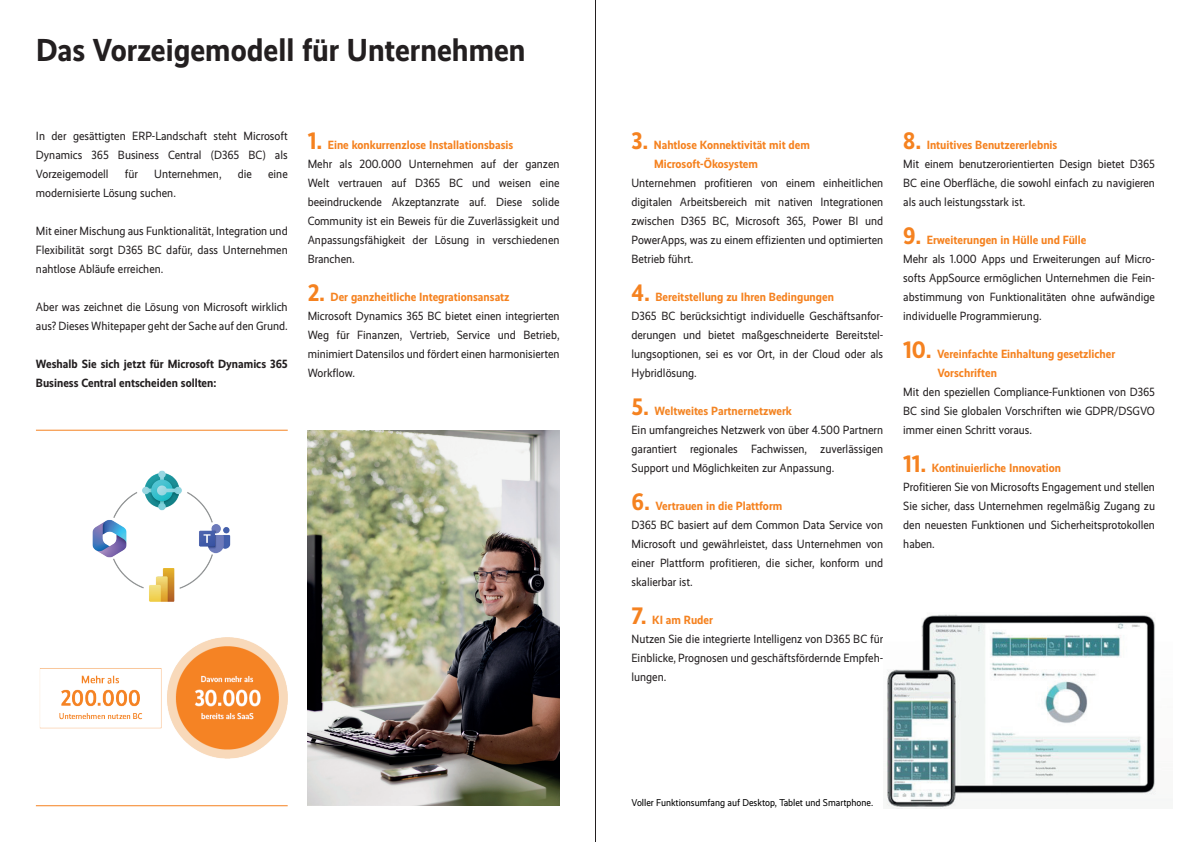
<style>
.page{position:relative;width:1191px;height:842px;background:#fff}
.page>*{position:absolute;margin:0;border:0;box-sizing:border-box;transform-origin:0 0}
.HL_Titel_32pt_bold{font:700 32px "Realist Narrow";color:#231f20}
.t1{font:12px/19px "Realist Narrow";color:#231f20;text-align:justify}
.t2{font:700 12px "Realist Narrow";color:#f58220}
.t3{font:700 12px/19px "Realist Narrow";color:#231f20}
.t4{font:700 12px "Realist Narrow";color:#f38423}
.t5{font:10px "Realist Narrow";color:#000}
.s1{font-size:24px}
.s2{font-size:24px;color:#f58220}
</style>
<div class="page">
<hr style="left:595px;top:0;width:1px;height:842px;background:#231f20">
<img style="left:886px;top:614px;width:270px;height:195px">
<img style="left:308px;top:430px;width:251px;height:376px">
<img style="left:39px;top:638px;width:249px;height:121px">
<hr style="left:36px;top:430px;width:252px;height:1px;background:#f58220">
<hr style="left:36px;top:805px;width:252px;height:1px;background:#f58220">
<img style="left:92px;top:470px;width:139px;height:132px">
<p class="HL_Titel_32pt_bold" style="left:36px;top:31px;width:491px">Das Vorzeigemodell für Unternehmen</p>
<p class="t1" style="left:36px;top:126px;width:253px">In der gesättigten ERP-Landschaft steht Microsoft Dynamics 365 Business Central (D365 BC) als Vorzeigemodell</p>
<p class="t1" style="left:125px;top:164px;width:15px">für</p>
<p class="t1" style="left:154px;top:164px;width:69px">Unternehmen,</p>
<p class="t1" style="left:238px;top:164px;width:16px">die</p>
<p class="t1" style="left:268px;top:164px;width:21px">eine</p>
<p class="t1" style="left:36px;top:183px;width:141px">modernisierte Lösung suchen.</p>
<p class="t1" style="left:36px;top:221px;width:253px">Mit einer Mischung aus Funktionalität, Integration und Flexibilität sorgt D365 BC dafür, dass Unternehmen nahtlose Abläufe erreichen.</p>
<p class="t1" style="left:36px;top:297px;width:253px">Aber was zeichnet die Lösung von Microsoft wirklich aus? Dieses Whitepaper geht der Sache auf den Grund.</p>
<p class="t3" style="left:36px;top:354px;width:253px">Weshalb Sie sich jetzt für Microsoft Dynamics 365<br>Business Central entscheiden sollten:</p>
<p class="t2" style="left:308px;top:138px;width:207px"><span class="s1">1.</span> Eine konkurrenzlose Installationsbasis</p>
<p class="t1" style="left:308px;top:154px;width:253px">Mehr als 200.000 Unternehmen auf der ganzen Welt vertrauen auf D365 BC und weisen eine beeindruckende Akzeptanzrate auf. Diese solide Community ist ein Beweis für die Zuverlässigkeit und Anpassungsfähigkeit der Lösung in verschiedenen Branchen.</p>
<p class="t2" style="left:308px;top:290px;width:203px"><span class="s1">2.</span> Der ganzheitliche Integrationsansatz</p>
<p class="t1" style="left:308px;top:306px;width:253px">Microsoft Dynamics 365 BC bietet einen integrierten Weg für Finanzen, Vertrieb, Service und Betrieb, minimiert Datensilos und fördert einen harmonisierten Workflow.</p>
<p class="t2" style="left:631px;top:138px;width:180px"><span class="s1">3.</span> Nahtlose Konnektivität mit dem</p>
<p class="t2" style="left:654px;top:157px;width:105px">Microsoft-Ökosystem</p>
<p class="t1" style="left:631px;top:173px;width:253px">Unternehmen profitieren von einem einheitlichen digitalen Arbeitsbereich mit nativen Integrationen zwischen D365 BC, Microsoft 365, Power BI und PowerApps, was zu einem effizienten und optimierten Betrieb führt.</p>
<p class="t2" style="left:631px;top:290px;width:204px"><span class="s1">4.</span> Bereitstellung zu Ihren Bedingungen</p>
<p class="t1" style="left:631px;top:306px;width:253px">D365 BC berücksichtigt individuelle Geschäftsanfor&shy;derungen und bietet maßgeschneiderte Bereitstel&shy;lungsoptionen, sei es vor Ort, in der Cloud oder als Hybridlösung.</p>
<p class="t4" style="left:631px;top:404px;width:162px"><span class="s2">5.</span> Weltweites Partnernetzwerk</p>
<p class="t1" style="left:631px;top:420px;width:253px">Ein umfangreiches Netzwerk von über 4.500 Partnern garantiert regionales Fachwissen, zuverlässigen Support und Möglichkeiten zur Anpassung.</p>
<p class="t2" style="left:631px;top:499px;width:152px"><span class="s1">6.</span> Vertrauen in die Plattform</p>
<p class="t1" style="left:631px;top:515px;width:253px">D365 BC basiert auf dem Common Data Service von Microsoft und gewährleistet, dass Unternehmen von einer Plattform profitieren, die sicher, konform und skalierbar ist.</p>
<p class="t2" style="left:631px;top:613px;width:83px"><span class="s1">7.</span> KI am Ruder</p>
<p class="t1" style="left:631px;top:629px;width:253px">Nutzen Sie die integrierte Intelligenz von D365 BC für Einblicke, Prognosen und geschäftsfördernde Empfeh&shy;lungen.</p>
<p class="t2" style="left:903px;top:138px;width:156px"><span class="s1">8.</span> Intuitives Benutzererlebnis</p>
<p class="t1" style="left:903px;top:154px;width:253px">Mit einem benutzerorientierten Design bietet D365<br>BC eine Oberfläche, die sowohl einfach zu navigieren als auch leistungsstark ist.</p>
<p class="t2" style="left:903px;top:233px;width:185px"><span class="s1">9.</span> Erweiterungen in Hülle und Fülle</p>
<p class="t1" style="left:903px;top:249px;width:253px">Mehr als 1.000 Apps und Erweiterungen auf Micro&shy;softs AppSource ermöglichen Unternehmen die Fein&shy;abstimmung von Funktionalitäten ohne aufwändige individuelle Programmierung.</p>
<p class="t2" style="left:903px;top:347px;width:214px"><span class="s1">10.</span> Vereinfachte Einhaltung gesetzlicher</p>
<p class="t2" style="left:937px;top:366px;width:61px">Vorschriften</p>
<p class="t1" style="left:903px;top:382px;width:253px">Mit den speziellen Compliance-Funktionen von D365<br>BC sind Sie globalen Vorschriften wie GDPR/DSGVO immer einen Schritt voraus.</p>
<p class="t2" style="left:903px;top:461px;width:159px"><span class="s1">11.</span> Kontinuierliche Innovation</p>
<p class="t1" style="left:903px;top:477px;width:253px">Profitieren Sie von Microsofts Engagement und stellen Sie sicher, dass Unternehmen regelmäßig Zugang zu den neuesten Funktionen und Sicherheitsprotokollen haben.</p>
<p class="t5" style="left:631px;top:797px;width:243px">Voller Funktionsumfang auf Desktop, Tablet und Smartphone.</p>
</div>
